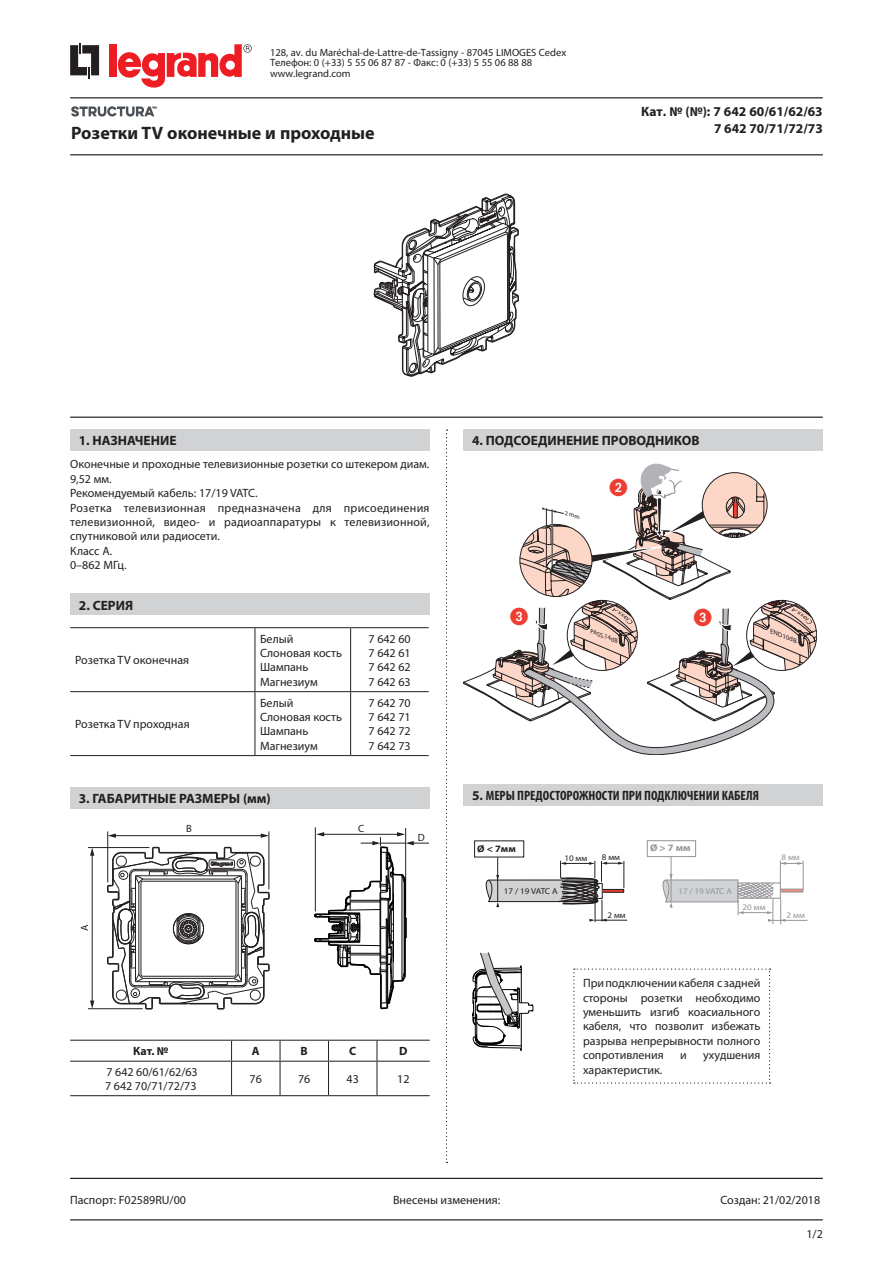
<style>
.page{position:relative;width:893px;height:1263px;background:#fff}
.page>*{position:absolute;margin:0;border:0;box-sizing:border-box;transform-origin:0 0}
.t1{font:700 18px "Myriad Pro";color:#231f20}
.t2{font:700 13.5px/16.2px "Myriad Pro";color:#231f20;text-align:right}
.t3{font:700 condensed 13.5px "Myriad Pro";color:#231f20}
.t4{font:12px/14.4px "Myriad Pro";color:#231f20}
.t5{font:700 12px "Myriad Pro";color:#231f20}
.t6{font:10.5px/10.5px "Myriad Pro";color:#231f20}
.t7{font:10.5px "Myriad Pro";color:#1d1d1b}
.t8{font:700 9.75px "Myriad Pro";color:#231f20;scale:1.07 1}
.t9{font:700 9.75px "Myriad Pro";color:#939598;scale:1.07 1}
.t10{font:8.55px "Myriad Pro";color:#231f20;scale:1.07 1}
.t11{font:8.55px "Myriad Pro";color:#939598;scale:1.07 1}
.t12{font:italic 6.3px "Myriad Pro";color:#231f20;scale:1.06 1}
.t13{font:italic 6.3px "Myriad Pro";color:#231f20;scale:1.15 1}
.s1{font-stretch:normal}
</style>
<div class="page">
<svg style="left:70px;top:43px;width:29px;height:35px"></svg>
<div style="left:110px;top:44px;width:7px;height:33px;background:#ee1d23"></div>
<svg style="left:118px;top:44px;width:134px;height:44px"></svg>
<hr style="left:70px;top:97px;width:753px;height:1px;background:#231f20">
<hr style="left:70px;top:154px;width:753px;height:1px;background:#231f20">
<hr style="left:70px;top:417px;width:753px;height:1px;background:#231f20">
<hr style="left:70px;top:1219px;width:753px;height:1px;background:#231f20">
<hr style="left:70px;top:1178px;width:753px;height:1px;background:#231f20">
<svg style="left:446px;top:429px;width:1px;height:734px"></svg>
<svg style="left:71px;top:106px;width:86px;height:11px"></svg>
<div style="left:70px;top:788px;width:359px;height:21px;background:#d1d2d4"></div>
<div style="left:70px;top:429px;width:359px;height:22px;background:#d1d2d4"></div>
<div style="left:70px;top:594px;width:360px;height:21px;background:#d1d2d4"></div>
<hr style="left:595px;top:920px;width:32px;height:1px;background:#231f20">
<svg style="left:485px;top:861px;width:140px;height:61px"></svg>
<div style="left:773px;top:888px;width:30px;height:4px;border:1px solid #939598"></div>
<div style="left:738px;top:883px;width:42px;height:15px;background:#fff"></div>
<div style="left:737px;top:882px;width:44px;height:17px;border:1px solid #939598"></div>
<hr style="left:773px;top:920px;width:34px;height:1px;background:#939598">
<svg style="left:780px;top:898px;width:5px;height:26px"></svg>
<svg style="left:780px;top:861px;width:24px;height:28px"></svg>
<div style="left:647px;top:840px;width:49px;height:17px;border:1px solid #939598"></div>
<hr style="left:497px;top:857px;width:1px;height:45px;background:#231f20">
<svg style="left:662px;top:874px;width:112px;height:50px"></svg>
<hr style="left:671px;top:857px;width:1px;height:45px;background:#939598">
<svg style="left:373px;top:193px;width:146px;height:184px"></svg>
<svg style="left:472px;top:953px;width:62px;height:98px"></svg>
<svg style="left:573px;top:968px;width:198px;height:116px"></svg>
<hr style="left:107px;top:831px;width:1px;height:51px;background:#231f20">
<hr style="left:269px;top:831px;width:1px;height:58px;background:#231f20">
<hr style="left:88px;top:1008px;width:55px;height:1px;background:#231f20">
<hr style="left:88px;top:847px;width:62px;height:1px;background:#231f20">
<hr style="left:315px;top:827px;width:1px;height:84px;background:#231f20">
<hr style="left:114px;top:835px;width:148px;height:1px;background:#231f20">
<svg style="left:108px;top:833px;width:8px;height:5px"></svg>
<svg style="left:261px;top:833px;width:8px;height:5px"></svg>
<hr style="left:92px;top:854px;width:1px;height:148px;background:#231f20">
<svg style="left:90px;top:1000px;width:4px;height:9px"></svg>
<svg style="left:90px;top:847px;width:4px;height:9px"></svg>
<svg style="left:106px;top:846px;width:164px;height:164px"></svg>
<hr style="left:405px;top:828px;width:1px;height:88px;background:#231f20">
<svg style="left:315px;top:832px;width:114px;height:178px"></svg>
<hr style="left:70px;top:627px;width:185px;height:1px;background:#231f20">
<hr style="left:255px;top:627px;width:96px;height:1px;background:#231f20">
<hr style="left:254px;top:628px;width:1px;height:63px;background:#231f20">
<hr style="left:351px;top:627px;width:78px;height:1px;background:#231f20">
<hr style="left:350px;top:628px;width:1px;height:63px;background:#231f20">
<hr style="left:70px;top:691px;width:185px;height:1px;background:#231f20">
<hr style="left:255px;top:691px;width:96px;height:1px;background:#231f20">
<hr style="left:254px;top:692px;width:1px;height:63px;background:#231f20">
<hr style="left:351px;top:691px;width:78px;height:1px;background:#231f20">
<hr style="left:350px;top:692px;width:1px;height:63px;background:#231f20">
<hr style="left:70px;top:755px;width:185px;height:1px;background:#231f20">
<hr style="left:255px;top:755px;width:96px;height:1px;background:#231f20">
<hr style="left:351px;top:755px;width:78px;height:1px;background:#231f20">
<hr style="left:70px;top:1040px;width:162px;height:1px;background:#231f20">
<hr style="left:232px;top:1040px;width:48px;height:1px;background:#231f20">
<svg style="left:231px;top:1041px;width:1px;height:20px"></svg>
<hr style="left:280px;top:1040px;width:48px;height:1px;background:#231f20">
<svg style="left:280px;top:1041px;width:1px;height:20px"></svg>
<hr style="left:328px;top:1040px;width:49px;height:1px;background:#231f20">
<svg style="left:328px;top:1041px;width:1px;height:20px"></svg>
<hr style="left:377px;top:1040px;width:53px;height:1px;background:#231f20">
<svg style="left:377px;top:1041px;width:1px;height:20px"></svg>
<hr style="left:70px;top:1061px;width:162px;height:1px;background:#231f20">
<hr style="left:232px;top:1061px;width:48px;height:1px;background:#231f20">
<hr style="left:231px;top:1062px;width:1px;height:33px;background:#231f20">
<hr style="left:280px;top:1061px;width:48px;height:1px;background:#231f20">
<hr style="left:280px;top:1062px;width:1px;height:33px;background:#231f20">
<hr style="left:328px;top:1061px;width:49px;height:1px;background:#231f20">
<hr style="left:328px;top:1062px;width:1px;height:33px;background:#231f20">
<hr style="left:377px;top:1061px;width:53px;height:1px;background:#231f20">
<hr style="left:377px;top:1062px;width:1px;height:33px;background:#231f20">
<hr style="left:70px;top:1095px;width:162px;height:1px;background:#231f20">
<hr style="left:232px;top:1095px;width:48px;height:1px;background:#231f20">
<hr style="left:280px;top:1095px;width:48px;height:1px;background:#231f20">
<hr style="left:328px;top:1095px;width:49px;height:1px;background:#231f20">
<hr style="left:377px;top:1095px;width:53px;height:1px;background:#231f20">
<div style="left:463px;top:429px;width:360px;height:22px;background:#d1d2d4"></div>
<div style="left:463px;top:784px;width:360px;height:22px;background:#d1d2d4"></div>
<svg style="left:463px;top:464px;width:354px;height:291px"></svg>
<p class="t6" style="left:270px;top:47px;width:298px">128, av. du Maréchal-de-Lattre-de-Tassigny - 87045 LIMOGES Cedex<br>Телефон: 0 (+33) 5 55 06 87 87 - Факс: 0 (+33) 5 55 06 88 88 www.legrand.com</p>
<h1 class="t1" style="left:71px;top:121px;width:305px">Розетки TV оконечные и проходные</h1>
<p class="t2" style="left:641px;top:103px;width:183px">Кат. № (№): 7 642 60/61/62/63<br>7 642 70/71/72/73</p>
<p class="t2" style="left:79px;top:432px;width:99px">1. НАЗНАЧЕНИЕ</p>
<p class="t4" style="left:70px;top:457px;width:361px">Оконечные и проходные телевизионные розетки со штекером диам.<br>9,52 мм.<br>Рекомендуемый кабель: 17/19 VATC.<br>Розетка телевизионная предназначена для присоединения телевизионной, видео- и радиоаппаратуры к телевизионной, спутниковой или радиосети.<br>Класс A.<br>0–862 МГц.</p>
<p class="t2" style="left:79px;top:596px;width:56px">2. СЕРИЯ</p>
<p class="t4" style="left:75px;top:653px;width:115px">Розетка TV оконечная</p>
<p class="t4" style="left:75px;top:717px;width:116px">Розетка TV проходная</p>
<p class="t4" style="left:260px;top:631px;width:83px">Белый<br>Слоновая кость<br>Шампань<br>Магнезиум</p>
<p class="t4" style="left:369px;top:631px;width:44px;text-align:justify">7 642 60<br>7 642 61<br>7 642 62<br>7 642 63</p>
<p class="t4" style="left:260px;top:695px;width:83px">Белый<br>Слоновая кость<br>Шампань<br>Магнезиум</p>
<p class="t4" style="left:369px;top:695px;width:44px;text-align:justify">7 642 70<br>7 642 71<br>7 642 72<br>7 642 73</p>
<p class="t2" style="left:79px;top:790px;width:194px">3. ГАБАРИТНЫЕ РАЗМЕРЫ (мм)</p>
<p class="t7" style="left:78px;top:931px;width:8px;rotate:-90deg">A</p>
<p class="t7" style="left:186px;top:821px;width:7px">B</p>
<p class="t7" style="left:358px;top:821px;width:8px">C</p>
<p class="t7" style="left:418px;top:831px;width:8px">D</p>
<p class="t5" style="left:133px;top:1043px;width:37px">Кат. №</p>
<p class="t5" style="left:252px;top:1043px;width:9px">A</p>
<p class="t5" style="left:301px;top:1043px;width:9px">B</p>
<p class="t5" style="left:349px;top:1043px;width:9px">C</p>
<p class="t5" style="left:399px;top:1043px;width:10px">D</p>
<p class="t4" style="left:105px;top:1065px;width:94px;line-height:13.5px">7 642 60/61/62/63<br>7 642 70/71/72/73</p>
<p class="t4" style="left:250px;top:1071px;width:14px">76</p>
<p class="t4" style="left:298px;top:1071px;width:14px">76</p>
<p class="t4" style="left:347px;top:1071px;width:14px">43</p>
<p class="t4" style="left:397px;top:1071px;width:14px">12</p>
<p class="t2" style="left:472px;top:432px;width:229px">4. ПОДСОЕДИНЕНИЕ ПРОВОДНИКОВ</p>
<p class="t12" style="left:593px;top:628px;width:29px;rotate:20deg">PASS.14dB</p>
<p class="t13" style="left:772px;top:627px;width:26px;rotate:22deg">END10dB</p>
<p class="t3" style="left:472px;top:787px;width:289px"><span class="s1">5.</span> МЕРЫ ПРЕДОСТОРОЖНОСТИ ПРИ ПОДКЛЮЧЕНИИ КАБЕЛЯ</p>
<p class="t8" style="left:477px;top:842px;width:38px">Ø &lt; 7мм</p>
<p class="t9" style="left:650px;top:842px;width:40px">Ø &gt; 7 мм</p>
<p class="t10" style="left:564px;top:852px;width:23px">10 мм</p>
<p class="t10" style="left:602px;top:852px;width:19px">8 мм</p>
<p class="t10" style="left:504px;top:886px;width:52px">17 / 19 VATC A</p>
<p class="t11" style="left:678px;top:885px;width:52px">17 / 19 VATC A</p>
<p class="t10" style="left:607px;top:910px;width:19px">2 мм</p>
<p class="t11" style="left:743px;top:902px;width:23px">20 мм</p>
<p class="t11" style="left:781px;top:852px;width:19px">8 мм</p>
<p class="t11" style="left:787px;top:910px;width:19px">2 мм</p>
<p class="t4" style="left:583px;top:976px;width:179px;text-align:justify">При подключении кабеля с задней стороны розетки необходимо уменьшить изгиб коасиального кабеля, что позволит избежать разрыва непрерывности полного сопротивления</p>
<p class="t4" style="left:680px;top:1048px;width:8px">и</p>
<p class="t4" style="left:703px;top:1048px;width:59px">ухудшения</p>
<p class="t4" style="left:583px;top:1062px;width:81px">характеристик.</p>
<p class="t4" style="left:70px;top:1192px;width:117px">Паспорт: F02589RU/00</p>
<p class="t4" style="left:393px;top:1192px;width:109px">Внесены изменения:</p>
<p class="t4" style="left:720px;top:1192px;width:101px">Создан: 21/02/2018</p>
<p class="t4" style="left:806px;top:1226px;width:18px">1/2</p>
</div>
